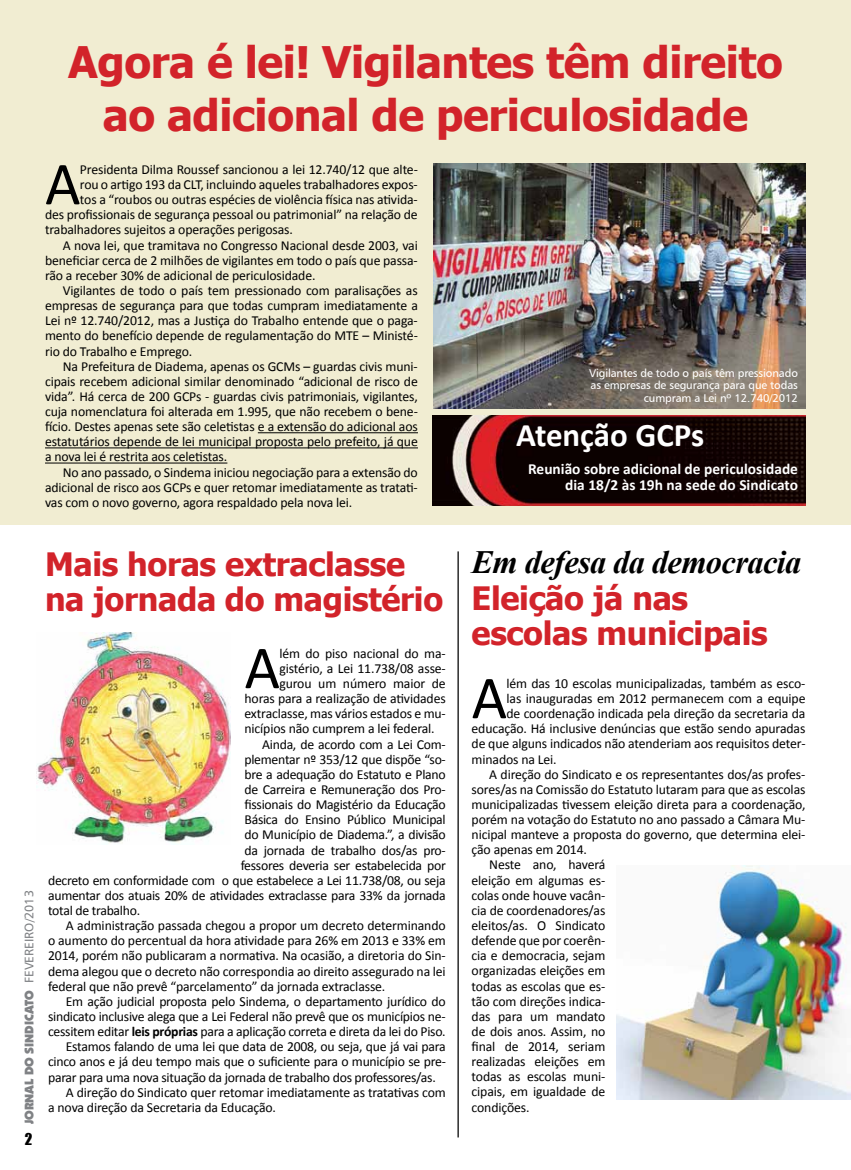
<style>
.page{position:relative;width:851px;height:1170px;background:#fff}
.page>*{position:absolute;margin:0;border:0;box-sizing:border-box;transform-origin:0 0}
.t1{font:61.38px "Calibri";color:#000}
.t2{font:700 43.38px/52.5px "Tahoma";letter-spacing:-.01em;color:#d2232a;text-align:center}
.t3{font:700 33px "Calibri";color:#fff}
.t4{font:italic 700 32.5px "Times New Roman";letter-spacing:-.02em;color:#000}
.t5{font:700 32.12px/35.4px "Tahoma";letter-spacing:-.01em;color:#d2232a}
.t6{font:700 15.38px/16.2px "Calibri";color:#fff;text-align:right}
.t7{font:15px "Impact";color:#000}
.t8{font:13.75px "Calibri";letter-spacing:-.01em;color:#000}
.t9{font:900 12.5px "Kabel IT Cby BT";color:#808285}
.t10{font:11.25px/12.4px "Humanist 777 BT Roman B";letter-spacing:-.01em;color:#fff;text-align:right}
.s1{font-family:"Humanist 777 BT Roman B";font-weight:400}
.s2{font-weight:700}
</style>
<div class="page">
<div style="left:0;top:0;width:850px;height:524px;background:#f1edd2"></div>
<hr style="left:258px;top:432px;width:160px;height:1px;background:#000">
<hr style="left:45px;top:447px;width:373px;height:1px;background:#000">
<hr style="left:45px;top:462px;width:182px;height:1px;background:#000">
<img style="left:433px;top:415px;width:372px;height:91px">
<img style="left:433px;top:164px;width:372px;height:244px">
<hr style="left:457px;top:551px;width:1px;height:586px;background:#000">
<img style="left:616px;top:865px;width:234px;height:234px">
<img style="left:37px;top:632px;width:194px;height:211px">
<h2 class="t2" style="left:68px;top:34px;width:716px">Agora é lei! Vigilantes têm direito ao adicional de periculosidade</h2>
<h1 class="t1" style="left:45px;top:145px;width:37px">A</h1>
<p class="t8" style="left:80px;top:161px;width:339px">Presidenta Dilma Roussef sancionou a lei 12.740/12 que alte-</p>
<p class="t8" style="left:80px;top:176px;width:339px">rou o artigo 193 da CLT, incluindo aqueles trabalhadores expos-</p>
<p class="t8" style="left:80px;top:191px;width:339px">tos a “roubos ou outras espécies de violência física nas ativida-</p>
<p class="t8" style="left:45px;top:206px;width:374px">des profissionais de segurança pessoal ou patrimonial” na relação de</p>
<p class="t8" style="left:45px;top:221px;width:249px">trabalhadores sujeitos a operações perigosas.</p>
<p class="t8" style="left:63px;top:236px;width:356px">A nova lei, que tramitava no Congresso Nacional desde 2003, vai</p>
<p class="t8" style="left:45px;top:251px;width:374px">beneficiar cerca de 2 milhões de vigilantes em todo o país que passa-</p>
<p class="t8" style="left:45px;top:266px;width:272px">rão a receber 30% de adicional de periculosidade.</p>
<p class="t8" style="left:63px;top:282px;width:356px">Vigilantes de todo o país tem pressionado com paralisações as</p>
<p class="t8" style="left:45px;top:297px;width:374px">empresas de segurança para que todas cumpram imediatamente a</p>
<p class="t8" style="left:45px;top:312px;width:374px">Lei nº 12.740/2012, mas a Justiça do Trabalho entende que o paga-</p>
<p class="t8" style="left:45px;top:327px;width:374px">mento do benefício depende de regulamentação do MTE – Ministé-</p>
<p class="t8" style="left:45px;top:342px;width:149px">rio do Trabalho e Emprego.</p>
<p class="t8" style="left:63px;top:357px;width:356px">Na Prefeitura de Diadema, apenas os GCMs – guardas civis muni-</p>
<p class="t8" style="left:45px;top:372px;width:374px">cipais recebem adicional similar denominado “adicional de risco de</p>
<p class="t8" style="left:45px;top:387px;width:374px">vida”. Há cerca de 200 GCPs - guardas civis patrimoniais, vigilantes,</p>
<p class="t8" style="left:45px;top:403px;width:374px">cuja nomenclatura foi alterada em 1.995, que não recebem o bene-</p>
<p class="t8" style="left:45px;top:418px;width:374px">fício. Destes apenas sete são celetistas e a extensão do adicional aos</p>
<p class="t8" style="left:45px;top:433px;width:374px">estatutários depende de lei municipal proposta pelo prefeito, já que</p>
<p class="t8" style="left:45px;top:448px;width:184px">a nova lei é restrita aos celetistas.</p>
<p class="t8" style="left:63px;top:463px;width:356px">No ano passado, o Sindema iniciou negociação para a extensão do</p>
<p class="t8" style="left:45px;top:478px;width:374px">adicional de risco aos GCPs e quer retomar imediatamente as tratati-</p>
<p class="t8" style="left:45px;top:493px;width:309px">vas com o novo governo, agora respaldado pela nova lei.</p>
<p class="t10" style="left:589px;top:366px;width:210px">Vigilantes de todo o país têm pressionado as empresas de segurança para que todas cumpram a Lei nº 12.740/2012</p>
<h3 class="t3" style="left:516px;top:414px;width:189px">Atenção GCPs</h3>
<p class="t6" style="left:528px;top:460px;width:271px">Reunião sobre adicional de periculosidade dia 18/2 às 19h na sede do Sindicato</p>
<p class="t9" style="left:21px;top:1124px;width:235px;rotate:-90deg">JORNAL DO SINDICATO <span class="s1">FEVEREIRO/2013</span></p>
<p class="t7" style="left:25px;top:1127px;width:9px">2</p>
<h3 class="t5" style="left:45px;top:544px;width:399px">Mais horas extraclasse na jornada do magistério</h3>
<h1 class="t1" style="left:244px;top:628px;width:37px">A</h1>
<p class="t8" style="left:279px;top:644px;width:168px">lém do piso nacional do ma-</p>
<p class="t8" style="left:279px;top:659px;width:168px">gistério, a Lei 11.738/08 asse-</p>
<p class="t8" style="left:279px;top:674px;width:168px">gurou um número maior de</p>
<p class="t8" style="left:244px;top:690px;width:203px">horas para a realização de atividades</p>
<p class="t8" style="left:244px;top:705px;width:203px">extraclasse, mas vários estados e mu-</p>
<p class="t8" style="left:244px;top:720px;width:192px">nicípios não cumprem a lei federal.</p>
<p class="t8" style="left:262px;top:735px;width:185px">Ainda, de acordo com a Lei Com-</p>
<p class="t8" style="left:244px;top:750px;width:203px">plementar nº 353/12 que dispõe “so-</p>
<p class="t8" style="left:244px;top:765px;width:203px">bre a adequação do Estatuto e Plano</p>
<p class="t8" style="left:244px;top:780px;width:203px">de Carreira e Remuneração dos Pro-</p>
<p class="t8" style="left:244px;top:795px;width:203px">fissionais do Magistério da Educação</p>
<p class="t8" style="left:244px;top:811px;width:203px">Básica do Ensino Público Municipal</p>
<p class="t8" style="left:244px;top:826px;width:203px">do Município de Diadema.”, a divisão</p>
<p class="t8" style="left:244px;top:841px;width:203px">da jornada de trabalho dos/as pro-</p>
<p class="t8" style="left:241px;top:856px;width:206px">fessores deveria ser estabelecida por</p>
<p class="t8" style="left:48px;top:871px;width:399px">decreto em conformidade com o que estabelece a Lei 11.738/08, ou seja</p>
<p class="t8" style="left:48px;top:886px;width:399px">aumentar dos atuais 20% de atividades extraclasse para 33% da jornada</p>
<p class="t8" style="left:48px;top:901px;width:94px">total de trabalho.</p>
<p class="t8" style="left:66px;top:916px;width:381px">A administração passada chegou a propor um decreto determinando</p>
<p class="t8" style="left:48px;top:932px;width:399px">o aumento do percentual da hora atividade para 26% em 2013 e 33% em</p>
<p class="t8" style="left:48px;top:947px;width:399px">2014, porém não publicaram a normativa. Na ocasião, a diretoria do Sin-</p>
<p class="t8" style="left:48px;top:962px;width:399px">dema alegou que o decreto não correspondia ao direito assegurado na lei</p>
<p class="t8" style="left:48px;top:977px;width:339px">federal que não prevê “parcelamento” da jornada extraclasse.</p>
<p class="t8" style="left:66px;top:992px;width:381px">Em ação judicial proposta pelo Sindema, o departamento jurídico do</p>
<p class="t8" style="left:48px;top:1007px;width:399px">sindicato inclusive alega que a Lei Federal não prevê que os municípios ne-</p>
<p class="t8" style="left:48px;top:1022px;width:399px">cessitem editar <span class="s2">leis próprias</span> para a aplicação correta e direta da lei do Piso.</p>
<p class="t8" style="left:66px;top:1037px;width:381px">Estamos falando de uma lei que data de 2008, ou seja, que já vai para</p>
<p class="t8" style="left:48px;top:1053px;width:399px">cinco anos e já deu tempo mais que o suficiente para o município se pre-</p>
<p class="t8" style="left:48px;top:1068px;width:389px">parar para uma nova situação da jornada de trabalho dos professores/as.</p>
<p class="t8" style="left:66px;top:1083px;width:381px">A direção do Sindicato quer retomar imediatamente as tratativas com</p>
<p class="t8" style="left:48px;top:1098px;width:229px">a nova direção da Secretaria da Educação.</p>
<h3 class="t4" style="left:471px;top:540px;width:331px">Em defesa da democracia</h3>
<h3 class="t5" style="left:471px;top:578px;width:298px">Eleição já nas escolas municipais</h3>
<h1 class="t1" style="left:471px;top:659px;width:37px">A</h1>
<p class="t8" style="left:506px;top:674px;width:300px">lém das 10 escolas municipalizadas, também as esco-</p>
<p class="t8" style="left:506px;top:689px;width:300px">las inauguradas em 2012 permanecem com a equipe</p>
<p class="t8" style="left:506px;top:704px;width:300px">de coordenação indicada pela direção da secretaria da</p>
<p class="t8" style="left:471px;top:720px;width:335px">educação. Há inclusive denúncias que estão sendo apuradas</p>
<p class="t8" style="left:471px;top:735px;width:335px">de que alguns indicados não atenderiam aos requisitos deter-</p>
<p class="t8" style="left:471px;top:750px;width:87px">minados na Lei.</p>
<p class="t8" style="left:489px;top:765px;width:317px">A direção do Sindicato e os representantes dos/as profes-</p>
<p class="t8" style="left:471px;top:780px;width:335px">sores/as na Comissão do Estatuto lutaram para que as escolas</p>
<p class="t8" style="left:471px;top:795px;width:335px">municipalizadas tivessem eleição direta para a coordenação,</p>
<p class="t8" style="left:471px;top:810px;width:335px">porém na votação do Estatuto no ano passado a Câmara Mu-</p>
<p class="t8" style="left:471px;top:825px;width:335px">nicipal manteve a proposta do governo, que determina elei-</p>
<p class="t8" style="left:471px;top:841px;width:117px">ção apenas em 2014.</p>
<p class="t8" style="left:489px;top:856px;width:117px">Neste ano, haverá</p>
<p class="t8" style="left:471px;top:871px;width:135px">eleição em algumas es-</p>
<p class="t8" style="left:471px;top:886px;width:135px">colas onde houve vacân-</p>
<p class="t8" style="left:471px;top:901px;width:135px">cia de coordenadores/as</p>
<p class="t8" style="left:471px;top:916px;width:135px">eleitos/as. O Sindicato</p>
<p class="t8" style="left:471px;top:931px;width:135px">defende que por coerên-</p>
<p class="t8" style="left:471px;top:946px;width:135px">cia e democracia, sejam</p>
<p class="t8" style="left:471px;top:962px;width:135px">organizadas eleições em</p>
<p class="t8" style="left:471px;top:977px;width:135px">todas as escolas que es-</p>
<p class="t8" style="left:471px;top:992px;width:135px">tão com direções indica-</p>
<p class="t8" style="left:471px;top:1007px;width:135px">das para um mandato</p>
<p class="t8" style="left:471px;top:1022px;width:135px">de dois anos. Assim, no</p>
<p class="t8" style="left:471px;top:1037px;width:135px">final de 2014, seriam</p>
<p class="t8" style="left:471px;top:1052px;width:135px">realizadas eleições em</p>
<p class="t8" style="left:471px;top:1067px;width:135px">todas as escolas muni-</p>
<p class="t8" style="left:471px;top:1083px;width:135px">cipais, em igualdade de</p>
<p class="t8" style="left:471px;top:1098px;width:59px">condições.</p>
</div>
